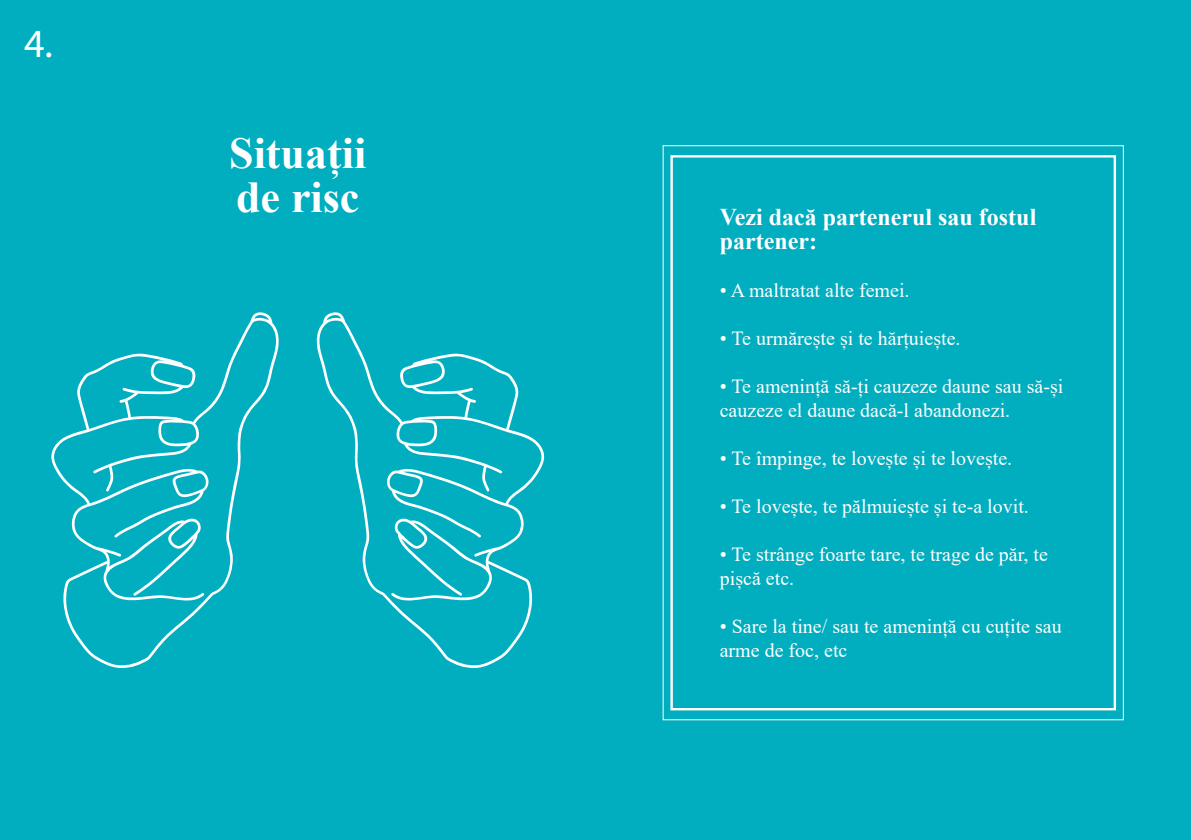
<style>
.page{position:relative;width:1191px;height:840px;background:#fff}
.page>*{position:absolute;margin:0;border:0;box-sizing:border-box;transform-origin:0 0}
.t1{font:700 44px "Times New Roman";color:#fff}
.Títulos{font:40px "Myriad Pro";color:#fff}
.Texto_corrido{font:700 24px/24px "Times New Roman";color:#fff}
.Texto_corrido-2{font:20px/24px "Times New Roman";color:#fff}
</style>
<div class="page">
<div style="left:0;top:0;width:596px;height:839px;background:#00aec0"></div>
<div style="left:596px;top:0;width:595px;height:839px;background:#00aec0"></div>
<svg style="left:316px;top:312px;width:228px;height:355px"></svg>
<svg style="left:51px;top:312px;width:228px;height:355px"></svg>
<div style="left:670px;top:155px;width:446px;height:555px;border:2px solid #fff"></div>
<p class="Títulos" style="left:24px;top:19px;width:30px">4.</p>
<p class="t1" style="left:229px;top:122px;width:138px">Situații</p>
<p class="t1" style="left:236px;top:166px;width:125px">de risc</p>
<p class="Texto_corrido" style="left:720px;top:204px;width:318px">Vezi dacă partenerul sau fostul partener:</p>
<p class="Texto_corrido-2" style="left:720px;top:277px;width:191px">• A maltratat alte femei.</p>
<p class="Texto_corrido-2" style="left:720px;top:325px;width:242px">• Te urmărește și te hărțuiește.</p>
<p class="Texto_corrido-2" style="left:720px;top:373px;width:345px">• Te amenință să-ți cauzeze daune sau să-și cauzeze el daune dacă-l abandonezi.</p>
<p class="Texto_corrido-2" style="left:720px;top:445px;width:294px">• Te împinge, te lovește și te lovește.</p>
<p class="Texto_corrido-2" style="left:720px;top:493px;width:311px">• Te lovește, te pălmuiește și te-a lovit.</p>
<p class="Texto_corrido-2" style="left:720px;top:541px;width:330px">• Te strânge foarte tare, te trage de păr, te pișcă etc.</p>
<p class="Texto_corrido-2" style="left:720px;top:613px;width:343px">• Sare la tine/ sau te amenință cu cuțite sau arme de foc, etc</p>
</div>
